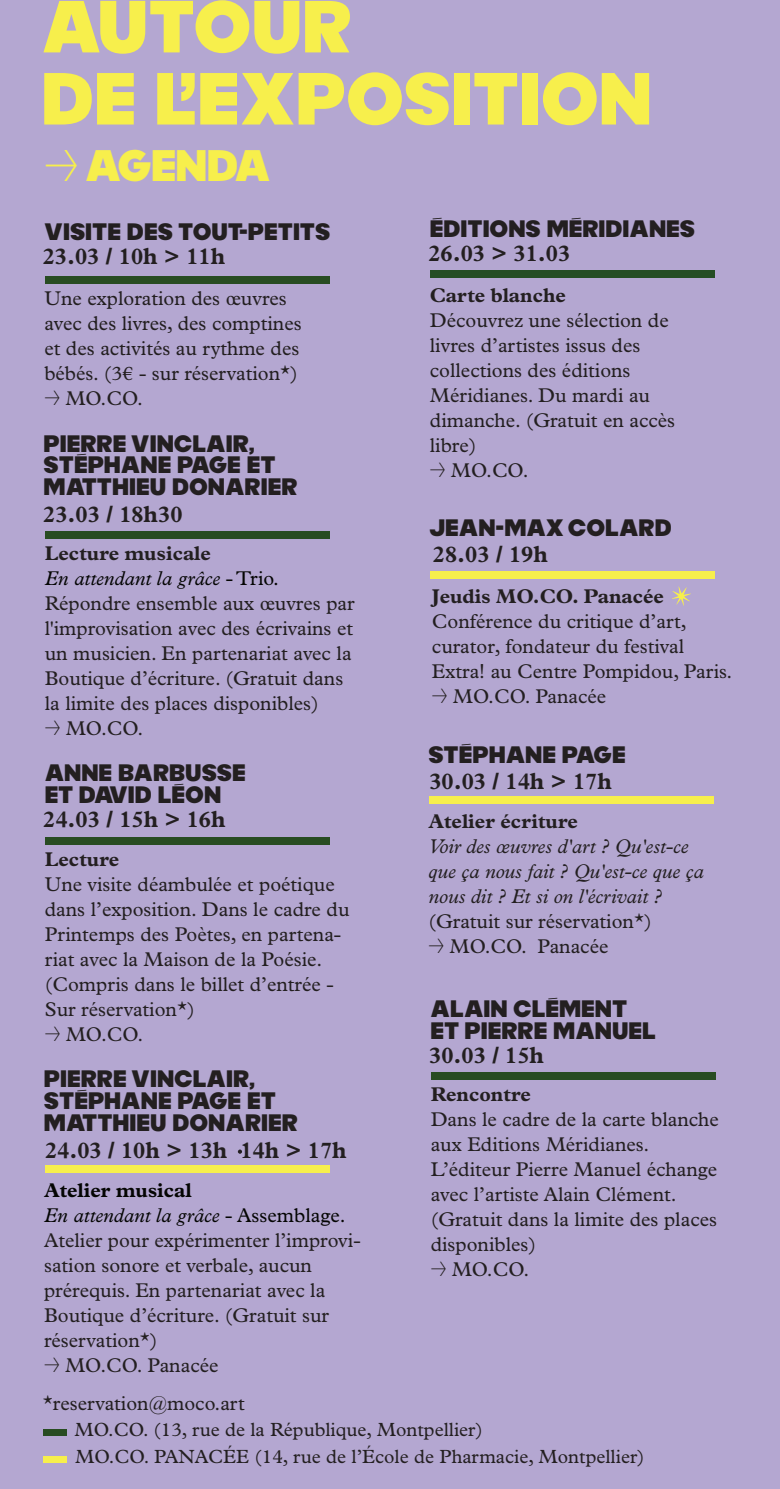
<style>
.page{position:relative;width:780px;height:1489px;background:#fff}
.page>*{position:absolute;margin:0;border:0;box-sizing:border-box;transform-origin:0 0}
.t1{font:900 72px/72px "MOCOSUNSET";color:#f7ef4c}
.t2{font:900 43.25px "MOCOSUNSET";letter-spacing:-.02em;color:#f7ef4c}
.t3{font:900 23.25px/21.8px "MOCOSUNSET";color:#231f20}
.t4{font:700 23.25px "Plantin MT Pro";color:#231f20}
.t5{font:20px/25px "Plantin MT Pro";color:#231f20}
.t6{font:italic 20px/25px "Plantin MT Pro";color:#231f20}
.t7{font:700 20px "Plantin MT Pro";color:#231f20}
.t8{font:19.25px/26.8px "Plantin MT Pro";color:#231f20}
.s1{font-family:"MOCOSUNSET";font-weight:900}
.s2{font-weight:700}
.s3{font-style:italic;color:#040503}
.s4{color:#040503}
.s5{font-weight:700;color:#040503}
</style>
<div class="page">
<div style="left:0;top:0;width:780px;height:1488px;background:#b4a7d1"></div>
<div style="left:45px;top:1165px;width:284px;height:7px;background:#f7ef4c"></div>
<div style="left:46px;top:531px;width:284px;height:7px;background:#284c22"></div>
<div style="left:43px;top:1429px;width:23px;height:6px;background:#284c22"></div>
<div style="left:43px;top:1456px;width:23px;height:6px;background:#f7ef4c"></div>
<div style="left:46px;top:836px;width:284px;height:8px;background:#284c22"></div>
<div style="left:430px;top:571px;width:284px;height:7px;background:#f7ef4c"></div>
<div style="left:431px;top:1072px;width:285px;height:7px;background:#284c22"></div>
<div style="left:429px;top:796px;width:284px;height:8px;background:#f7ef4c"></div>
<svg style="left:672px;top:586px;width:19px;height:19px"></svg>
<div style="left:430px;top:270px;width:284px;height:8px;background:#254d24"></div>
<div style="left:45px;top:275px;width:284px;height:8px;background:#284c22"></div>
<svg style="left:238px;top:1149px;width:4px;height:4px"></svg>
<h1 class="t1" style="left:41px;top:-7px;width:612px">AUTOUR<br>DE L’EXPOSITION</h1>
<h2 class="t2" style="left:44px;top:144px;width:228px">→ AGENDA</h2>
<p class="t3" style="left:44px;top:222px;width:287px">VISITE DES TOUT-PETITS</p>
<p class="t4" style="left:43px;top:242px;width:184px">23.03 / 10h &gt; 11h</p>
<p class="t5" style="left:44px;top:286px;width:259px">Une exploration des œuvres avec des livres, des comptines et des activités au rythme des bébés. (3€ - sur réservation*)</p>
<p class="t5" style="left:44px;top:386px;width:100px"><span class="s1">→</span> MO.CO.</p>
<p class="t3" style="left:44px;top:433px;width:255px">PIERRE VINCLAIR,<br>STÉPHANE PAGE ET<br>MATTHIEU DONARIER</p>
<p class="t4" style="left:43px;top:500px;width:141px">23.03 / 18h30</p>
<p class="t5" style="left:45px;top:541px;width:311px"><span class="s2">Lecture musicale<br></span><span class="s3">En attendant la grâce</span> <span class="s4">- Trio.<br></span>Répondre ensemble aux œuvres par l'improvisation avec des écrivains et un musicien. En partenariat avec la<br>Boutique d’écriture. (Gratuit dans la limite des places disponibles)</p>
<p class="t5" style="left:45px;top:716px;width:100px"><span class="s1">→</span> MO.CO.</p>
<p class="t3" style="left:45px;top:762px;width:203px">ANNE BARBUSSE<br>ET DAVID LÉON</p>
<p class="t4" style="left:43px;top:805px;width:184px">24.03 / 15h &gt; 16h</p>
<p class="t7" style="left:45px;top:847px;width:76px">Lecture</p>
<p class="t5" style="left:45px;top:871px;width:306px">Une visite déambulée et poétique dans l’exposition. Dans le cadre du<br>Printemps des Poètes, en partena&shy;riat avec la Maison de la Poésie. (Compris dans le billet d’entrée -<br>Sur réservation*)</p>
<p class="t5" style="left:45px;top:1021px;width:100px"><span class="s1">→</span> MO.CO.</p>
<p class="t3" style="left:44px;top:1068px;width:255px">PIERRE VINCLAIR,<br>STÉPHANE PAGE ET<br>MATTHIEU DONARIER</p>
<p class="t4" style="left:45px;top:1136px;width:303px">24.03 / 10h &gt; 13h 14h &gt; 17h</p>
<p class="t5" style="left:44px;top:1177px;width:318px"><span class="s5">Atelier musical<br></span><span class="s3">En attendant la grâce</span> <span class="s4">- Assemblage.<br></span>Atelier pour expérimenter l’improvi&shy;sation sonore et verbale, aucun prérequis. En partenariat avec la<br>Boutique d’écriture. (Gratuit sur réservation*)</p>
<p class="t5" style="left:44px;top:1352px;width:176px"><span class="s1">→</span> MO.CO. Panacée</p>
<p class="t5" style="left:43px;top:1390px;width:203px">*reservation@moco.art</p>
<p class="t3" style="left:430px;top:219px;width:267px">ÉDITIONS MÉRIDIANES</p>
<p class="t4" style="left:428px;top:239px;width:143px">26.03 &gt; 31.03</p>
<p class="t7" style="left:430px;top:283px;width:138px">Carte blanche</p>
<p class="t5" style="left:430px;top:307px;width:247px">Découvrez une sélection de livres d’artistes issus des collections des éditions<br>Méridianes. Du mardi au dimanche. (Gratuit en accès libre)</p>
<p class="t5" style="left:430px;top:457px;width:100px"><span class="s1">→</span> MO.CO.</p>
<p class="t3" style="left:429px;top:517px;width:244px">JEAN-MAX COLARD</p>
<p class="t4" style="left:433px;top:540px;width:116px">28.03 / 19h</p>
<p class="t7" style="left:432px;top:584px;width:233px">Jeudis MO.CO. Panacée</p>
<p class="t5" style="left:432px;top:608px;width:302px">Conférence du critique d’art, curator, fondateur du festival<br>Extra! au Centre Pompidou, Paris.</p>
<p class="t5" style="left:432px;top:683px;width:176px"><span class="s1">→</span> MO.CO. Panacée</p>
<p class="t3" style="left:428px;top:744px;width:199px">STÉPHANE PAGE</p>
<p class="t4" style="left:429px;top:767px;width:184px">30.03 / 14h &gt; 17h</p>
<p class="t7" style="left:428px;top:809px;width:151px">Atelier écriture</p>
<p class="t6" style="left:428px;top:833px;width:277px">Voir des œuvres d'art ? Qu'est-ce que ça nous fait ? Qu'est-ce que ça nous dit ? Et si on l'écrivait ?</p>
<p class="t5" style="left:428px;top:908px;width:225px">(Gratuit sur réservation*)</p>
<p class="t5" style="left:428px;top:933px;width:181px"><span class="s1">→</span> MO.CO. Panacée</p>
<p class="t3" style="left:430px;top:998px;width:227px">ALAIN CLÉMENT<br>ET PIERRE MANUEL</p>
<p class="t4" style="left:429px;top:1041px;width:116px">30.03 / 15h</p>
<p class="t7" style="left:430px;top:1082px;width:102px">Rencontre</p>
<p class="t5" style="left:430px;top:1107px;width:290px">Dans le cadre de la carte blanche aux Editions Méridianes.<br>L’éditeur Pierre Manuel échange avec l’artiste Alain Clément. (Gratuit dans la limite des places disponibles)</p>
<p class="t5" style="left:430px;top:1257px;width:100px"><span class="s1">→</span> MO.CO.</p>
<p class="t8" style="left:74px;top:1416px;width:571px">MO.CO. (13, rue de la République, Montpellier)<br>MO.CO. PANACÉE (14, rue de l’École de Pharmacie, Montpellier)</p>
</div>
